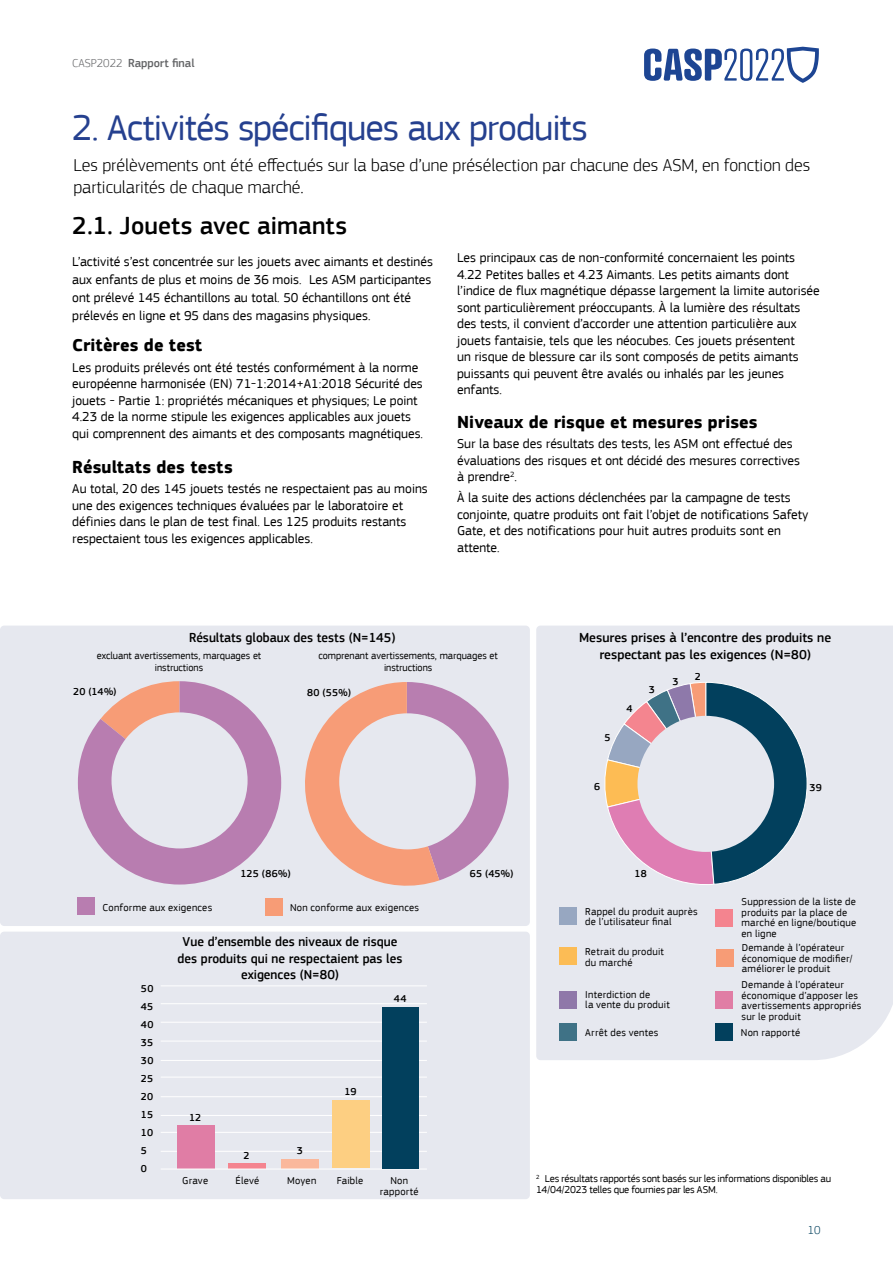
<style>
.page{position:relative;width:893px;height:1263px;background:#fff}
.page>*{position:absolute;margin:0;border:0;box-sizing:border-box;transform-origin:0 0}
.t1{font:37.5px "EC Square Sans Pro";letter-spacing:-.025em;color:#25408f}
.t2{font:500 25.5px "EC Square Sans Pro";color:#000}
.t3{font:300 18px/22.5px "EC Square Sans Pro";color:#000}
.t4{font:700 18px "EC Square Sans Pro";letter-spacing:.005em;color:#000}
.t5{font:13.5px/16.5px "EC Square Sans Pro";color:#000}
.t6{font:500 13.5px/16.5px "EC Square Sans Pro";color:#000;text-align:center}
.t7{font:500 12px "EC Square Sans Pro";color:#636466}
.t8{font:300 12px "EC Square Sans Pro";color:#02405d}
.t9{font:10.5px/10.5px "EC Square Sans Pro";letter-spacing:.02em;color:#000}
.t10{font:10.5px/10.5px "EC Square Sans Pro";letter-spacing:-.015em;color:#000}
.t11{font:10.5px/12px "EC Square Sans Pro";color:#000;text-align:center}
.t12{font:500 10.5px/18px "EC Square Sans Pro";letter-spacing:.02em;color:#000}
.s1{font-weight:300}
</style>
<div class="page">
<div style="left:0;top:626px;width:530px;height:300px;background:#e6e8ef;border-radius:4px"></div>
<div style="left:0;top:932px;width:530px;height:267px;background:#e6e8ef;border-radius:4px"></div>
<div style="left:536px;top:626px;width:357px;height:434px;background:#e6e8ef"></div>
<div style="left:716px;top:991px;width:17px;height:17px;background:#e07da5"></div>
<div style="left:559px;top:908px;width:17px;height:17px;background:#97a7c1"></div>
<div style="left:559px;top:991px;width:17px;height:17px;background:#8f78a9"></div>
<div style="left:716px;top:950px;width:17px;height:17px;background:#f79c76"></div>
<div style="left:716px;top:909px;width:17px;height:17px;background:#f4848f"></div>
<div style="left:559px;top:948px;width:17px;height:17px;background:#fcbc55"></div>
<div style="left:559px;top:1024px;width:17px;height:17px;background:#3f7286"></div>
<div style="left:715px;top:1023px;width:17px;height:17px;background:#02405d"></div>
<svg style="left:78px;top:681px;width:203px;height:203px"></svg>
<svg style="left:605px;top:682px;width:203px;height:203px;background:#9696a7"></svg>
<div style="left:637px;top:716px;width:137px;height:136px;background:#e6e8ef;border-radius:50%"></div>
<svg style="left:305px;top:682px;width:203px;height:204px"></svg>
<div style="left:339px;top:713px;width:137px;height:136px;background:#e6e8ef;border-radius:50%"></div>
<div style="left:78px;top:897px;width:17px;height:17px;background:#b87db0"></div>
<div style="left:266px;top:899px;width:17px;height:17px;background:#f79c76"></div>
<hr style="left:161px;top:1041px;width:266px;height:1px;background:#fff">
<hr style="left:161px;top:1060px;width:266px;height:1px;background:#fff">
<hr style="left:161px;top:1003px;width:266px;height:1px;background:#fff">
<hr style="left:161px;top:1022px;width:266px;height:1px;background:#fff">
<hr style="left:161px;top:985px;width:266px;height:1px;background:#fff">
<hr style="left:161px;top:1077px;width:266px;height:1px;background:#fff">
<hr style="left:161px;top:1096px;width:266px;height:1px;background:#fff">
<hr style="left:161px;top:1115px;width:266px;height:1px;background:#fff">
<hr style="left:161px;top:1151px;width:266px;height:1px;background:#fff">
<hr style="left:161px;top:1132px;width:266px;height:1px;background:#fff">
<div style="left:332px;top:1100px;width:37px;height:68px;background:#fdcf82"></div>
<div style="left:281px;top:1159px;width:38px;height:10px;background:#fab89c"></div>
<div style="left:228px;top:1163px;width:38px;height:6px;background:#f4848f"></div>
<div style="left:177px;top:1126px;width:37px;height:43px;background:#e07da5"></div>
<hr style="left:161px;top:1169px;width:266px;height:1px;background:#fff">
<div style="left:383px;top:1007px;width:36px;height:161px;background:#02405d"></div>
<svg style="left:644px;top:47px;width:175px;height:36px"></svg>
<p class="t7" style="left:72px;top:56px;width:124px"><span class="s1">CASP2022</span> Rapport final</p>
<h1 class="t1" style="left:72px;top:105px;width:517px">2. Activités spécifiques aux produits</h1>
<h3 class="t3" style="left:73px;top:154px;width:738px">Les prélèvements ont été effectués sur la base d’une présélection par chacune des ASM, en fonction des particularités de chaque marché.</h3>
<h2 class="t2" style="left:72px;top:211px;width:276px">2.1. Jouets avec aimants</h2>
<p class="t5" style="left:72px;top:252px;width:362px;line-height:18px">L’activité s’est concentrée sur les jouets avec aimants et destinés aux enfants de plus et moins de 36 mois. Les ASM participantes ont prélevé 145 échantillons au total. 50 échantillons ont été prélevés en ligne et 95 dans des magasins physiques.</p>
<h3 class="t4" style="left:72px;top:334px;width:131px">Critères de test</h3>
<p class="t5" style="left:72px;top:359px;width:352px">Les produits prélevés ont été testés conformément à la norme européenne harmonisée (EN) 71-1:2014+A1:2018 Sécurité des jouets - Partie 1: propriétés mécaniques et physiques; Le point 4.23 de la norme stipule les exigences applicables aux jouets qui comprennent des aimants et des composants magnétiques.</p>
<h3 class="t4" style="left:72px;top:456px;width:162px">Résultats des tests</h3>
<p class="t5" style="left:72px;top:481px;width:357px">Au total, 20 des 145 jouets testés ne respectaient pas au moins une des exigences techniques évaluées par le laboratoire et définies dans le plan de test final. Les 125 produits restants respectaient tous les exigences applicables.</p>
<p class="t5" style="left:457px;top:250px;width:364px">Les principaux cas de non-conformité concernaient les points 4.22 Petites balles et 4.23 Aimants. Les petits aimants dont l’indice de flux magnétique dépasse largement la limite autorisée sont particulièrement préoccupants. À la lumière des résultats des tests, il convient d’accorder une attention particulière aux jouets fantaisie, tels que les néocubes. Ces jouets présentent<br>un risque de blessure car ils sont composés de petits aimants puissants qui peuvent être avalés ou inhalés par les jeunes enfants.</p>
<h3 class="t4" style="left:457px;top:411px;width:302px">Niveaux de risque et mesures prises</h3>
<p class="t5" style="left:457px;top:436px;width:344px">Sur la base des résultats des tests, les ASM ont effectué des évaluations des risques et ont décidé des mesures correctives à prendre<sup>2</sup>.</p>
<p class="t5" style="left:457px;top:489px;width:353px">À la suite des actions déclenchées par la campagne de tests conjointe, quatre produits ont fait l’objet de notifications Safety Gate, et des notifications pour huit autres produits sont en attente.</p>
<p class="t6" style="left:189px;top:630px;width:208px">Résultats globaux des tests (N=145)</p>
<p class="t11" style="left:97px;top:650px;width:166px">excluant avertissements, marquages et instructions</p>
<p class="t11" style="left:318px;top:650px;width:181px">comprenant avertissements, marquages et instructions</p>
<p class="t12" style="left:73px;top:683px;width:45px">20 (14%)</p>
<p class="t12" style="left:307px;top:684px;width:45px">80 (55%)</p>
<p class="t12" style="left:240px;top:864px;width:52px">125 (86%)</p>
<p class="t9" style="left:103px;top:902px;width:111px">Conforme aux exigences</p>
<p class="t9" style="left:290px;top:902px;width:131px">Non conforme aux exigences</p>
<p class="t12" style="left:141px;top:979px;width:14px">50<br>45<br>40<br>35<br>30<br>25<br>20<br>15<br>10<br>5<br>0</p>
<p class="t6" style="left:178px;top:934px;width:226px">Vue d’ensemble des niveaux de risque des produits qui ne respectaient pas les exigences (N=80)</p>
<p class="t12" style="left:189px;top:1108px;width:14px">12</p>
<p class="t12" style="left:244px;top:1147px;width:8px">2</p>
<p class="t12" style="left:297px;top:1141px;width:8px">3</p>
<p class="t12" style="left:344px;top:1083px;width:14px">19</p>
<p class="t12" style="left:394px;top:990px;width:14px">44</p>
<p class="t12" style="left:470px;top:865px;width:45px">65 (45%)</p>
<p class="t6" style="left:579px;top:630px;width:254px">Mesures prises à l’encontre des produits ne respectant pas les exigences (N=80)</p>
<p class="t12" style="left:605px;top:728px;width:8px">5</p>
<p class="t12" style="left:626px;top:700px;width:8px">4</p>
<p class="t12" style="left:649px;top:681px;width:8px">3</p>
<p class="t12" style="left:673px;top:673px;width:8px">3</p>
<p class="t12" style="left:695px;top:668px;width:8px">2</p>
<p class="t12" style="left:594px;top:778px;width:8px">6</p>
<p class="t12" style="left:810px;top:779px;width:14px">39</p>
<p class="t12" style="left:634px;top:865px;width:14px">18</p>
<p class="t9" style="left:585px;top:906px;width:114px">Rappel du produit auprès de l’utilisateur final</p>
<p class="t9" style="left:585px;top:946px;width:80px">Retrait du produit du marché</p>
<p class="t9" style="left:585px;top:989px;width:86px">Interdiction de<br>la vente du produit</p>
<p class="t9" style="left:741px;top:897px;width:116px">Suppression de la liste de produits par la place de marché en ligne/boutique en ligne</p>
<p class="t9" style="left:742px;top:943px;width:112px">Demande à l’opérateur économique de modifier/ améliorer le produit</p>
<p class="t9" style="left:741px;top:980px;width:121px">Demande à l’opérateur économique d’apposer les avertissements appropriés sur le produit</p>
<p class="t9" style="left:585px;top:1027px;width:75px">Arrêt des ventes</p>
<p class="t9" style="left:741px;top:1027px;width:61px">Non rapporté</p>
<p class="t9" style="left:182px;top:1176px;width:27px">Grave</p>
<p class="t9" style="left:236px;top:1176px;width:25px">Élevé</p>
<p class="t9" style="left:287px;top:1176px;width:31px">Moyen</p>
<p class="t9" style="left:337px;top:1176px;width:28px">Faible</p>
<p class="t9" style="left:380px;top:1176px;width:40px;text-align:center">Non rapporté</p>
<p class="t10" style="left:536px;top:1173px;width:296px"><sup>2</sup> Les résultats rapportés sont basés sur les informations disponibles au<br>14/04/2023 telles que fournies par les ASM.</p>
<p class="t8" style="left:808px;top:1223px;width:14px">10</p>
</div>
